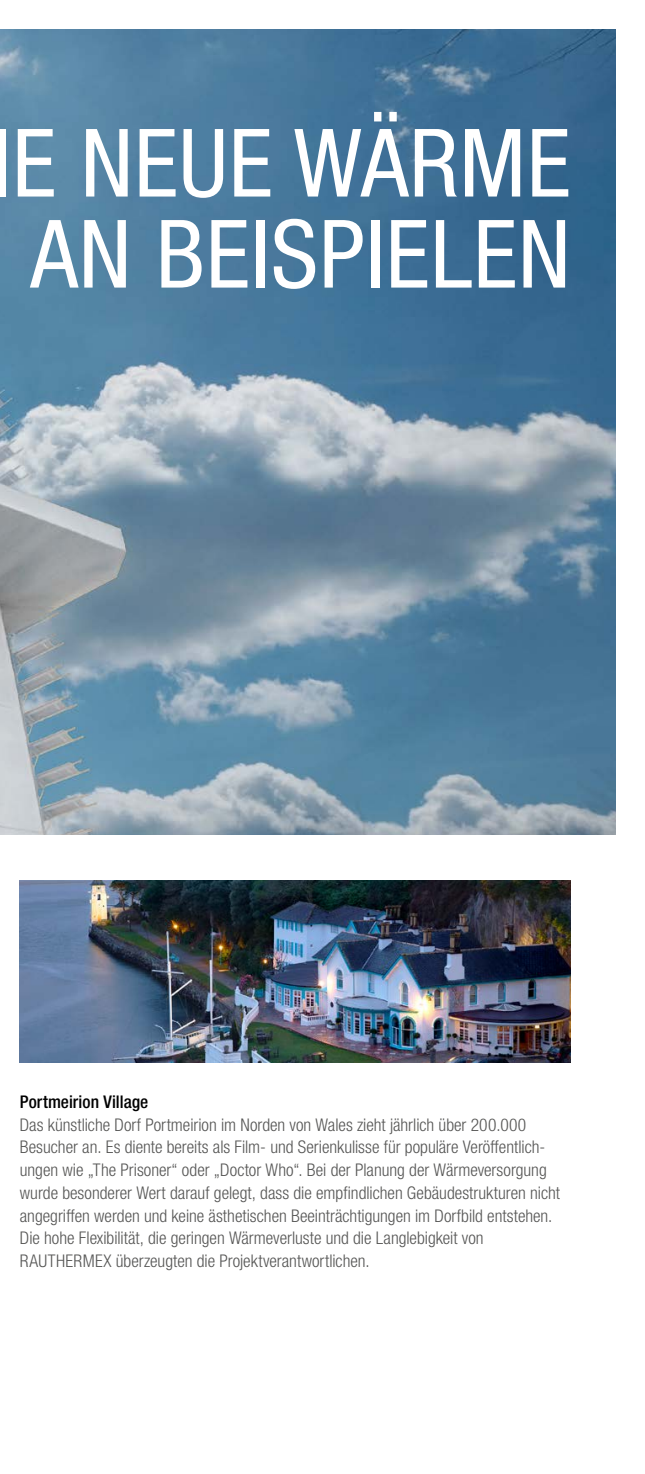
<style>
.page{position:relative;width:645px;height:1474px;background:#fff}
.page>*{position:absolute;margin:0;border:0;box-sizing:border-box;transform-origin:0 0}
.Headline_large_in_pi{font:condensed 94.5px/91px "Helvetica Neue LTW1 G";letter-spacing:.01em;color:#fff;text-align:center}
.Bodytext{font:300 condensed 17.5px/22.8px "Helvetica Neue LTW1 G";color:#575756}
.Bodytext_headline{font:500 condensed 17.5px "Helvetica Neue LTW1 G";letter-spacing:.005em;color:#000}
</style>
<div class="page">
<img style="left:0;top:30px;width:615px;height:804px">
<img style="left:20px;top:880px;width:550px;height:182px">
<p class="Headline_large_in_pi" style="left:-8px;top:118px;width:580px">IE NEUE WÄRME<br>AN BEISPIELEN</p>
<p class="Bodytext_headline" style="left:20px;top:1090px;width:130px">Portmeirion Village</p>
<p class="Bodytext" style="left:20px;top:1113px;width:542px">Das künstliche Dorf Portmeirion im Norden von Wales zieht jährlich über 200.000<br>Besucher an. Es diente bereits als Film- und Serienkulisse für populäre Veröffentlich&shy;ungen wie „The Prisoner“ oder „Doctor Who“. Bei der Planung der Wärmeversorgung wurde besonderer Wert darauf gelegt, dass die empfindlichen Gebäudestrukturen nicht angegriffen werden und keine ästhetischen Beeinträchtigungen im Dorfbild entstehen.<br>Die hohe Flexibilität, die geringen Wärmeverluste und die Langlebigkeit von RAUTHERMEX überzeugten die Projektverantwortlichen.</p>
</div>
